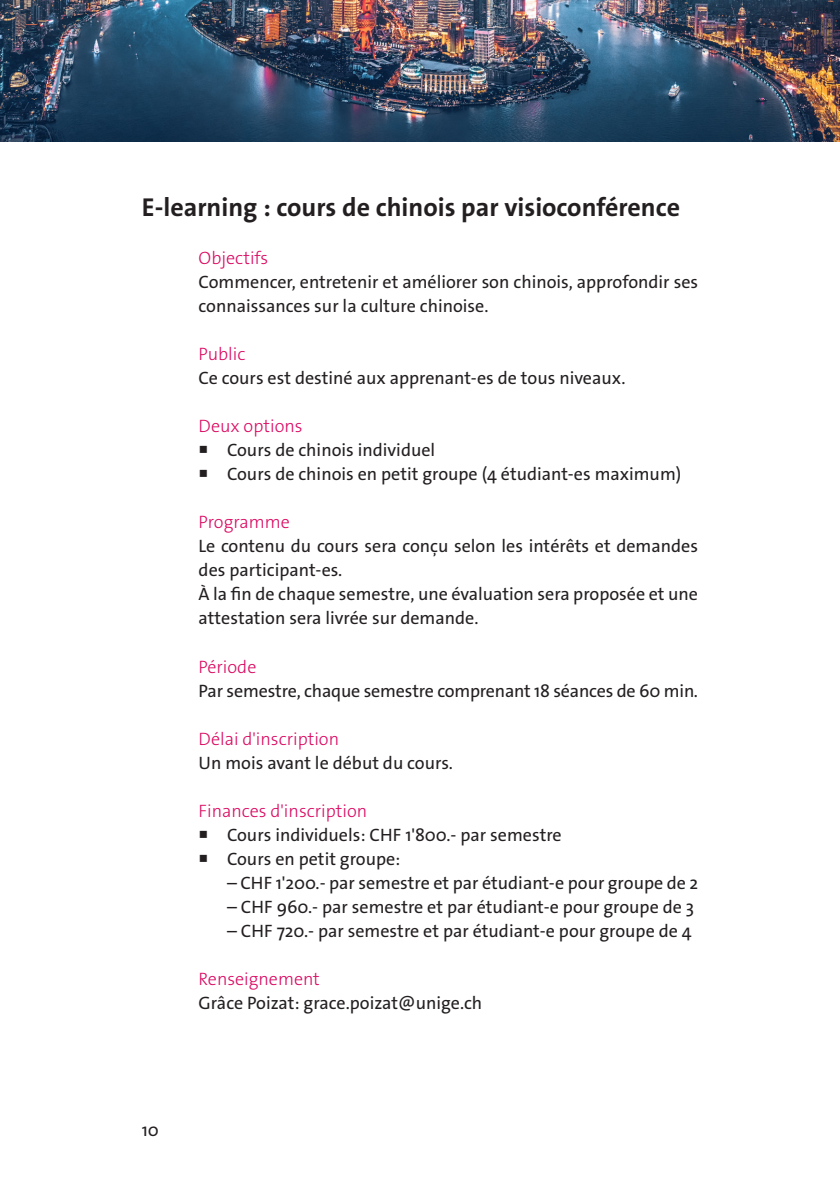
<style>
.page{position:relative;width:840px;height:1191px;background:#fff}
.page>*{position:absolute;margin:0;border:0;box-sizing:border-box;transform-origin:0 0}
.texte{font:700 26px "The Sans Os F";color:#231f20}
.texte-2{font:18px/24px "The Sans Os F";color:#231f20}
.texte-3{font:300 18px "The Sans Os F";color:#db0a62}
</style>
<div class="page">
<img style="left:0;top:0;width:839px;height:142px">
<p class="texte" style="left:142px;top:191px;width:539px">E-learning : cours de chinois par visioconférence</p>
<p class="texte-3" style="left:198px;top:247px;width:71px">Objectifs</p>
<p class="texte-2" style="left:198px;top:270px;width:500px">Commencer, entretenir et améliorer son chinois, approfondir ses connaissances sur la culture chinoise.</p>
<p class="texte-3" style="left:198px;top:343px;width:48px">Public</p>
<p class="texte-2" style="left:198px;top:366px;width:428px">Ce cours est destiné aux apprenant-es de tous niveaux.</p>
<p class="texte-3" style="left:198px;top:415px;width:105px">Deux options</p>
<p class="texte-2" style="left:198px;top:438px;width:238px">○ Cours de chinois individuel</p>
<p class="texte-2" style="left:198px;top:462px;width:484px">○ Cours de chinois en petit groupe (4 étudiant-es maximum)</p>
<p class="texte-3" style="left:198px;top:511px;width:93px">Programme</p>
<p class="texte-2" style="left:198px;top:534px;width:500px">Le contenu du cours sera conçu selon les intérêts et demandes des participant-es.</p>
<p class="texte-2" style="left:198px;top:582px;width:500px">À la fin de chaque semestre, une évaluation sera proposée et une attestation sera livrée sur demande.</p>
<p class="texte-3" style="left:198px;top:655px;width:59px">Période</p>
<p class="texte-2" style="left:198px;top:678px;width:500px">Par semestre, chaque semestre comprenant 18 séances de 60 min.</p>
<p class="texte-3" style="left:198px;top:727px;width:142px">Délai d'inscription</p>
<p class="texte-2" style="left:198px;top:750px;width:256px">Un mois avant le début du cours.</p>
<p class="texte-3" style="left:198px;top:799px;width:170px">Finances d'inscription</p>
<p class="texte-2" style="left:198px;top:822px;width:364px">○ Cours individuels: CHF 1'800.- par semestre</p>
<p class="texte-2" style="left:198px;top:846px;width:203px">○ Cours en petit groupe:</p>
<p class="texte-2" style="left:227px;top:870px;width:472px">– CHF 1'200.- par semestre et par étudiant-e pour groupe de 2</p>
<p class="texte-2" style="left:227px;top:894px;width:468px">– CHF 960.- par semestre et par étudiant-e pour groupe de 3</p>
<p class="texte-2" style="left:227px;top:918px;width:466px">– CHF 720.- par semestre et par étudiant-e pour groupe de 4</p>
<p class="texte-3" style="left:198px;top:967px;width:123px">Renseignement</p>
<p class="texte-2" style="left:198px;top:990px;width:285px">Grâce Poizat: grace.poizat@unige.ch</p>
<p class="texte-2" style="left:142px;top:1118px;width:19px">10</p>
</div>
